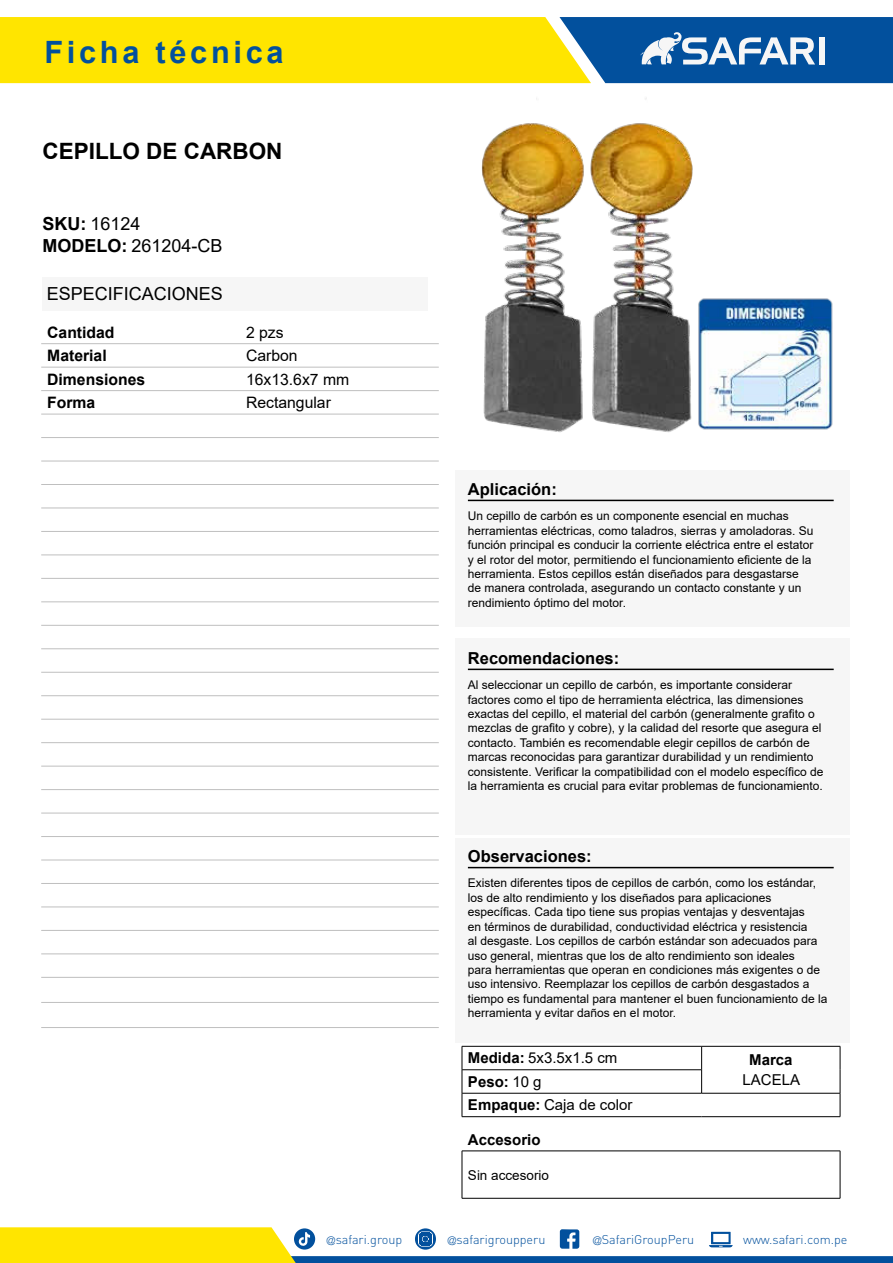
<style>
.page{position:relative;width:893px;height:1263px;background:#fff}
.page>*{position:absolute;margin:0;border:0;box-sizing:border-box;transform-origin:0 0}
.t1{font:700 30.75px "Arial";letter-spacing:.12em;color:#02509d}
.t2{font:700 22.5px "Arial";color:#000}
.t3{font:18px/21.9px "Arial";color:#000}
.t4{font:700 16.5px "Arial";color:#000}
.t5{font:700 15.75px "Arial";color:#000}
.t6{font:15.75px "Arial";color:#000}
.t7{font:15px "Arial";color:#000}
.t8{font:700 15px "Arial";color:#000}
.t9{font:13.5px "Arial";color:#000}
.t10{font:300 12.6px "DIN";color:#02509d}
.t11{font:12px/14.4px "Arial";color:#000}
.s1{font-weight:700}
.s2{font-weight:400}
.s3{font-family:"Helvetica LT Std";font-stretch:condensed;font-size:11.25px}
</style>
<div class="page">
<svg style="left:0;top:1227px;width:893px;height:36px"></svg>
<svg style="left:0;top:17px;width:893px;height:66px;background:#b1b83e"></svg>
<div style="left:819px;top:37px;width:6px;height:27px;background:#f6f6f6"></div>
<div style="left:455px;top:470px;width:395px;height:157px;background:#f6f6f6"></div>
<hr style="left:468px;top:500px;width:366px;height:1px;background:#000">
<div style="left:455px;top:638px;width:395px;height:196px;background:#f6f6f6"></div>
<hr style="left:468px;top:669px;width:366px;height:1px;background:#000">
<div style="left:455px;top:838px;width:395px;height:204px;background:#f6f6f6"></div>
<hr style="left:468px;top:867px;width:366px;height:1px;background:#000">
<hr style="left:462px;top:1151px;width:378px;height:1px;background:#000">
<hr style="left:462px;top:1151px;width:1px;height:47px;background:#000">
<hr style="left:840px;top:1151px;width:1px;height:47px;background:#000">
<hr style="left:462px;top:1198px;width:378px;height:1px;background:#000">
<hr style="left:41px;top:343px;width:199px;height:1px;background:#bfbfbf">
<hr style="left:240px;top:343px;width:199px;height:1px;background:#bfbfbf">
<hr style="left:41px;top:1027px;width:199px;height:1px;background:#bfbfbf">
<hr style="left:240px;top:1027px;width:199px;height:1px;background:#bfbfbf">
<hr style="left:41px;top:367px;width:199px;height:1px;background:#bfbfbf">
<hr style="left:240px;top:367px;width:199px;height:1px;background:#bfbfbf">
<hr style="left:41px;top:390px;width:199px;height:1px;background:#bfbfbf">
<hr style="left:240px;top:390px;width:199px;height:1px;background:#bfbfbf">
<hr style="left:41px;top:414px;width:199px;height:1px;background:#bfbfbf">
<hr style="left:240px;top:414px;width:199px;height:1px;background:#bfbfbf">
<hr style="left:41px;top:437px;width:199px;height:1px;background:#bfbfbf">
<hr style="left:240px;top:437px;width:199px;height:1px;background:#bfbfbf">
<hr style="left:41px;top:461px;width:199px;height:1px;background:#bfbfbf">
<hr style="left:240px;top:461px;width:199px;height:1px;background:#bfbfbf">
<hr style="left:41px;top:484px;width:199px;height:1px;background:#bfbfbf">
<hr style="left:240px;top:484px;width:199px;height:1px;background:#bfbfbf">
<hr style="left:41px;top:508px;width:199px;height:1px;background:#bfbfbf">
<hr style="left:240px;top:508px;width:199px;height:1px;background:#bfbfbf">
<hr style="left:41px;top:531px;width:199px;height:1px;background:#bfbfbf">
<hr style="left:240px;top:531px;width:199px;height:1px;background:#bfbfbf">
<hr style="left:41px;top:555px;width:199px;height:1px;background:#bfbfbf">
<hr style="left:240px;top:555px;width:199px;height:1px;background:#bfbfbf">
<hr style="left:41px;top:578px;width:199px;height:1px;background:#bfbfbf">
<hr style="left:240px;top:578px;width:199px;height:1px;background:#bfbfbf">
<hr style="left:41px;top:602px;width:199px;height:1px;background:#bfbfbf">
<hr style="left:240px;top:602px;width:199px;height:1px;background:#bfbfbf">
<hr style="left:41px;top:625px;width:199px;height:1px;background:#bfbfbf">
<hr style="left:240px;top:625px;width:199px;height:1px;background:#bfbfbf">
<hr style="left:41px;top:648px;width:199px;height:1px;background:#bfbfbf">
<hr style="left:240px;top:648px;width:199px;height:1px;background:#bfbfbf">
<hr style="left:41px;top:672px;width:199px;height:1px;background:#bfbfbf">
<hr style="left:240px;top:672px;width:199px;height:1px;background:#bfbfbf">
<hr style="left:41px;top:695px;width:199px;height:1px;background:#bfbfbf">
<hr style="left:240px;top:695px;width:199px;height:1px;background:#bfbfbf">
<hr style="left:41px;top:719px;width:199px;height:1px;background:#bfbfbf">
<hr style="left:240px;top:719px;width:199px;height:1px;background:#bfbfbf">
<hr style="left:41px;top:742px;width:199px;height:1px;background:#bfbfbf">
<hr style="left:240px;top:742px;width:199px;height:1px;background:#bfbfbf">
<hr style="left:41px;top:766px;width:199px;height:1px;background:#bfbfbf">
<hr style="left:240px;top:766px;width:199px;height:1px;background:#bfbfbf">
<hr style="left:41px;top:789px;width:199px;height:1px;background:#bfbfbf">
<hr style="left:240px;top:789px;width:199px;height:1px;background:#bfbfbf">
<hr style="left:41px;top:813px;width:199px;height:1px;background:#bfbfbf">
<hr style="left:240px;top:813px;width:199px;height:1px;background:#bfbfbf">
<hr style="left:41px;top:836px;width:199px;height:1px;background:#bfbfbf">
<hr style="left:240px;top:836px;width:199px;height:1px;background:#bfbfbf">
<hr style="left:41px;top:860px;width:199px;height:1px;background:#bfbfbf">
<hr style="left:240px;top:860px;width:199px;height:1px;background:#bfbfbf">
<hr style="left:41px;top:883px;width:199px;height:1px;background:#bfbfbf">
<hr style="left:240px;top:883px;width:199px;height:1px;background:#bfbfbf">
<hr style="left:41px;top:907px;width:199px;height:1px;background:#bfbfbf">
<hr style="left:240px;top:907px;width:199px;height:1px;background:#bfbfbf">
<hr style="left:41px;top:930px;width:199px;height:1px;background:#bfbfbf">
<hr style="left:240px;top:930px;width:199px;height:1px;background:#bfbfbf">
<hr style="left:41px;top:954px;width:199px;height:1px;background:#bfbfbf">
<hr style="left:240px;top:954px;width:199px;height:1px;background:#bfbfbf">
<hr style="left:41px;top:977px;width:199px;height:1px;background:#bfbfbf">
<hr style="left:240px;top:977px;width:199px;height:1px;background:#bfbfbf">
<hr style="left:41px;top:1002px;width:199px;height:1px;background:#bfbfbf">
<hr style="left:240px;top:1002px;width:199px;height:1px;background:#bfbfbf">
<img style="left:481px;top:98px;width:352px;height:335px">
<div style="left:43px;top:277px;width:385px;height:33px;background:#f6f6f6"></div>
<hr style="left:462px;top:1069px;width:239px;height:1px;background:#000">
<hr style="left:462px;top:1093px;width:240px;height:1px;background:#000">
<hr style="left:702px;top:1093px;width:138px;height:1px;background:#000">
<hr style="left:462px;top:1046px;width:240px;height:1px;background:#000">
<hr style="left:702px;top:1046px;width:138px;height:1px;background:#000">
<svg style="left:701px;top:1046px;width:1px;height:47px"></svg>
<svg style="left:462px;top:1046px;width:1px;height:70px"></svg>
<svg style="left:840px;top:1046px;width:1px;height:70px"></svg>
<hr style="left:462px;top:1116px;width:240px;height:1px;background:#000">
<hr style="left:702px;top:1116px;width:138px;height:1px;background:#000">
<h1 class="t1" style="left:44px;top:34px;width:241px">Ficha técnica</h1>
<h2 class="t2" style="left:43px;top:142px;width:242px">CEPILLO DE CARBON</h2>
<h3 class="t3" style="left:43px;top:213px;width:181px"><span class="s1">SKU:</span> 16124<br><span class="s1">MODELO:</span> 261204-CB</h3>
<h3 class="t3" style="left:47px;top:282px;width:178px">ESPECIFICACIONES</h3>
<h3 class="t5" style="left:47px;top:326px;width:69px">Cantidad</h3>
<h3 class="t6" style="left:246px;top:326px;width:39px">2 pzs</h3>
<h3 class="t5" style="left:47px;top:350px;width:61px">Material</h3>
<h3 class="t6" style="left:246px;top:350px;width:53px">Carbon</h3>
<h3 class="t5" style="left:47px;top:373px;width:100px">Dimensiones</h3>
<h3 class="t6" style="left:246px;top:373px;width:105px">16x13.6x7 mm</h3>
<h3 class="t5" style="left:47px;top:397px;width:50px">Forma</h3>
<h3 class="t6" style="left:246px;top:397px;width:86px">Rectangular</h3>
<h3 class="t4" style="left:468px;top:483px;width:90px">Aplicación:</h3>
<p class="t11" style="left:468px;top:510px;width:347px">Un cepillo de carbón es un componente esencial en muchas herramientas eléctricas, como taladros, sierras y amoladoras. Su función principal es conducir la corriente eléctrica entre el estator y el rotor del motor, permitiendo el funcionamiento eficiente de la herramienta. Estos cepillos están diseñados para desgastarse de manera controlada, asegurando un contacto constante y un rendimiento óptimo del motor.</p>
<h3 class="t4" style="left:468px;top:652px;width:153px">Recomendaciones:</h3>
<p class="t11" style="left:468px;top:679px;width:357px">Al seleccionar un cepillo de carbón, es importante considerar factores como el tipo de herramienta eléctrica, las dimensiones exactas del cepillo, el material del carbón (generalmente grafito o mezclas de grafito y cobre), y la calidad del resorte que asegura el contacto. También es recomendable elegir cepillos de carbón de marcas reconocidas para garantizar durabilidad y un rendimiento consistente. Verificar la compatibilidad con el modelo específico de la herramienta es crucial para evitar problemas de funcionamiento.</p>
<h3 class="t4" style="left:468px;top:850px;width:125px">Observaciones:</h3>
<p class="t11" style="left:468px;top:877px;width:361px">Existen diferentes tipos de cepillos de carbón, como los estándar, los de alto rendimiento y los diseñados para aplicaciones específicas. Cada tipo tiene sus propias ventajas y desventajas<br>en términos de durabilidad, conductividad eléctrica y resistencia<br>al desgaste. Los cepillos de carbón estándar son adecuados para uso general, mientras que los de alto rendimiento son ideales<br>para herramientas que operan en condiciones más exigentes o de uso intensivo. Reemplazar los cepillos de carbón desgastados a tiempo es fundamental para mantener el buen funcionamiento de la herramienta y evitar daños en el motor.</p>
<p class="t7" style="left:468px;top:1052px;width:151px"><span class="s1">Medida:</span> 5x3.5x1.5 cm</p>
<p class="t8" style="left:749px;top:1054px;width:45px">Marca</p>
<p class="t8" style="left:468px;top:1076px;width:75px">Peso: <span class="s2">10 g</span></p>
<p class="t7" style="left:742px;top:1074px;width:59px">LACELA</p>
<p class="t7" style="left:468px;top:1094px;width:166px"><span class="s1">Empaque:</span> Caja de color</p>
<p class="t8" style="left:468px;top:1134px;width:74px">Accesorio</p>
<p class="t9" style="left:468px;top:1170px;width:83px">Sin accesorio</p>
<p class="t10" style="left:327px;top:1234px;width:77px"><span class="s3">@</span>safari.group</p>
<p class="t10" style="left:448px;top:1234px;width:99px"><span class="s3">@</span>safarigroupperu</p>
<p class="t10" style="left:593px;top:1234px;width:103px"><span class="s3">@</span>SafariGroupPeru</p>
<p class="t10" style="left:743px;top:1234px;width:106px">www.safari.com.pe</p>
</div>
